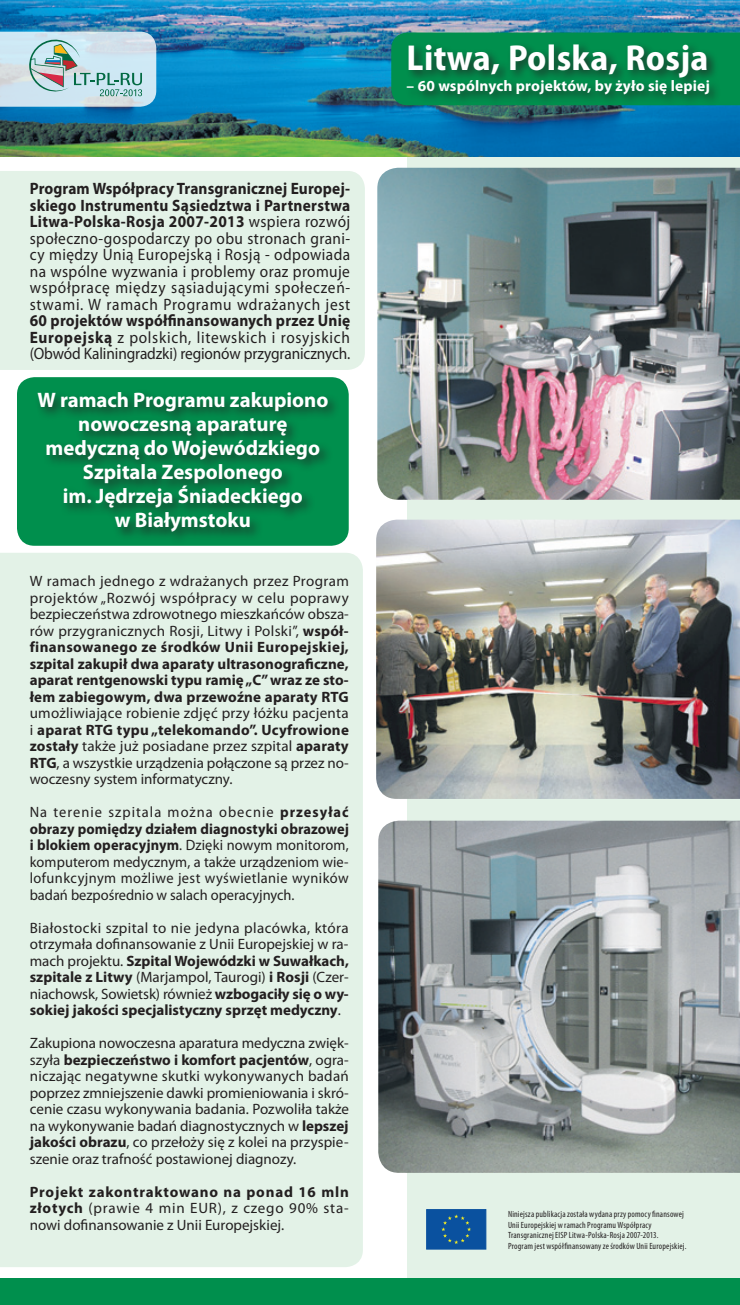
<style>
.page{position:relative;width:740px;height:1305px;background:#fff}
.page>*{position:absolute;margin:0;border:0;box-sizing:border-box;transform-origin:0 0}
.t1{font:700 semi-condensed 36.15px "Myriad Pro";letter-spacing:.01em;color:#fff}
.t2{font:700 21px/24px "Myriad Pro";color:#fff;text-align:center}
.t3{font:16.5px/16.5px "Myriad Pro";letter-spacing:.035em;color:#231f20;text-align:justify;scale:.93 1}
.t4{font:700 15.45px "Myriad Pro";letter-spacing:.01em;color:#fff}
.t5{font:15px/16.5px "Myriad Pro";color:#231f20;text-align:justify}
.t6{font:700 15px/16.5px "Myriad Pro";letter-spacing:.01em;color:#231f20;text-align:justify}
.t7{font:15px/16.5px "Myriad Pro";color:#231f20;text-align:justify;scale:.96 1}
.t8{font:condensed 9px/10.8px "Myriad Pro";letter-spacing:.02em;color:#231f20}
.s1{font-weight:700}
.s2{font-weight:400}
</style>
<div class="page">
<div style="left:0;top:553px;width:363px;height:714px;background:#e3f2e7"></div>
<div style="left:0;top:171px;width:365px;height:199px;background:#e3f2e7"></div>
<div style="left:407px;top:136px;width:333px;height:1165px;background:#e3f2e7"></div>
<div style="left:17px;top:377px;width:332px;height:169px;background:#008f4d;border-radius:17px"></div>
<div style="left:426px;top:1209px;width:60px;height:41px;background:#0a519f;border:1px solid #0a519f"></div>
<svg style="left:441px;top:1214px;width:30px;height:30px"></svg>
<div style="left:0;top:1278px;width:740px;height:27px;background:#008f4d"></div>
<img style="left:0;top:0;width:740px;height:156px">
<svg style="left:0;top:32px;width:156px;height:75px;background:#c0d6dd"></svg>
<div style="left:391px;top:33px;width:349px;height:72px;background:#008f4d"></div>
<div style="left:404px;top:40px;width:317px;height:66px;background:#231f20;opacity:.75"></div>
<img style="left:376px;top:520px;width:364px;height:279px">
<img style="left:378px;top:821px;width:362px;height:352px">
<img style="left:377px;top:168px;width:363px;height:332px">
<div style="left:33px;top:388px;width:308px;height:157px;background:#231f20;opacity:.75"></div>
<p class="t3" style="left:30px;top:181px;width:346px"><span class="s1">Program Współpracy Transgranicznej Europej&shy;skiego Instrumentu Sąsiedztwa i Partnerstwa Litwa-Polska-Rosja 2007-2013</span> wspiera rozwój społeczno-gospodarczy po obu stronach grani&shy;cy między Unią Europejską i Rosją - odpowiada na wspólne wyzwania i problemy oraz promuje współpracę między sąsiadującymi społeczeń&shy;stwami. W ramach Programu wdrażanych jest</p>
<p class="t3" style="left:30px;top:313px;width:346px"><span class="s1">60 projektów współfinansowanych przez Unię Europejską</span> z polskich, litewskich i rosyjskich (Obwód Kaliningradzki) regionów przygranicznych.</p>
<h2 class="t2" style="left:37px;top:389px;width:292px">W ramach Programu zakupiono nowoczesną aparaturę medyczną do Wojewódzkiego<br>Szpitala Zespolonego<br>im. Jędrzeja Śniadeckiego<br>w Białymstoku</h2>
<p class="t6" style="left:30px;top:573px;width:321px"><span class="s2">W ramach jednego z wdrażanych przez Program projektów „Rozwój współpracy w celu poprawy bezpieczeństwa zdrowotnego mieszkańców obsza&shy;rów przygranicznych Rosji, Litwy i Polski”,</span> współ&shy;finansowanego ze środków Unii Europejskiej, szpital zakupił dwa aparaty ultrasonograficzne, aparat rentgenowski typu ramię „C” wraz ze sto&shy;łem zabiegowym, dwa przewoźne aparaty RTG</p>
<p class="t5" style="left:30px;top:705px;width:321px">umożliwiające robienie zdjęć przy łóżku pacjenta i <span class="s1">aparat RTG typu „telekomando”. Ucyfrowione zostały</span> także już posiadane przez szpital <span class="s1">aparaty RTG</span>, a wszystkie urządzenia połączone są przez no&shy;woczesny system informatyczny.</p>
<p class="t7" style="left:30px;top:804px;width:334px">Na terenie szpitala można obecnie <span class="s1">przesyłać obrazy pomiędzy działem diagnostyki obrazowej i blokiem operacyjnym</span>. Dzięki nowym monitorom, komputerom medycznym, a także urządzeniom wie&shy;lofunkcyjnym możliwe jest wyświetlanie wyników badań bezpośrednio w salach operacyjnych.</p>
<p class="t5" style="left:30px;top:920px;width:321px">Białostocki szpital to nie jedyna placówka, która otrzymała dofinansowanie z Unii Europejskiej w ra&shy;mach projektu. <span class="s1">Szpital Wojewódzki w Suwałkach, szpitale z Litwy</span> (Marjampol, Taurogi) <span class="s1">i Rosji</span> (Czer&shy;niachowsk, Sowietsk) również <span class="s1">wzbogaciły się o wy&shy;sokiej jakości specjalistyczny sprzęt medyczny</span>.</p>
<p class="t5" style="left:30px;top:1035px;width:321px">Zakupiona nowoczesna aparatura medyczna zwięk&shy;szyła <span class="s1">bezpieczeństwo i komfort pacjentów</span>, ogra&shy;niczając negatywne skutki wykonywanych badań poprzez zmniejszenie dawki promieniowania i skró&shy;cenie czasu wykonywania badania. Pozwoliła także na wykonywanie badań diagnostycznych w <span class="s1">lepszej jakości obrazu</span>, co przełoży się z kolei na przyspie&shy;szenie oraz trafność postawionej diagnozy.</p>
<p class="t5" style="left:30px;top:1184px;width:321px"><span class="s1">Projekt zakontraktowano na ponad 16 mln złotych</span> (prawie 4 min EUR), z czego 90% sta&shy;nowi dofinansowanie z Unii Europejskiej.</p>
<h1 class="t1" style="left:407px;top:38px;width:303px">Litwa, Polska, Rosja</h1>
<p class="t4" style="left:407px;top:77px;width:305px">– 60 wspólnych projektów, by żyło się lepiej</p>
<p class="t8" style="left:508px;top:1209px;width:180px">Niniejsza publikacja została wydana przy pomocy finansowej Unii Europejskiej w ramach Programu Współpracy Transgranicznej EISP Litwa-Polska-Rosja 2007-2013.<br>Program jest współfinansowany ze środków Unii Europejskiej.</p>
</div>
